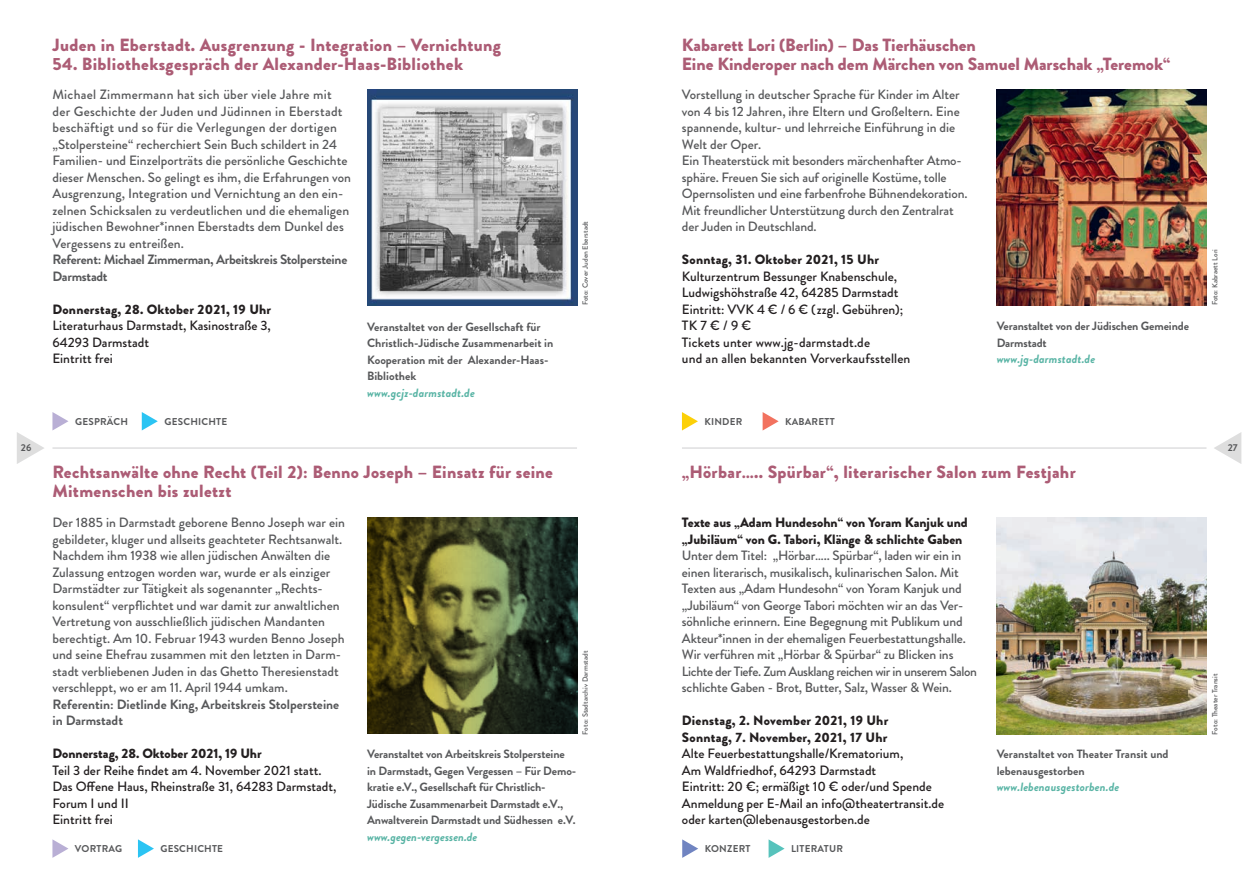
<style>
.page{position:relative;width:1259px;height:893px;background:#fff}
.page>*{position:absolute;margin:0;border:0;box-sizing:border-box;transform-origin:0 0}
.t1{font:900 17.7px/19.5px "Brandon Grotesque";letter-spacing:.02em;color:#ac5c75}
.t2{font:900 17.7px/19.5px "Brandon Grotesque";color:#ac5c75}
.t3{font:500 13.5px/16.5px "Brandon Grotesque";color:#57585a}
.t4{font:500 13.5px/16.5px "Brandon Grotesque";color:#231f20}
.t5{font:900 13.5px/16.5px "Brandon Grotesque";letter-spacing:.02em;color:#231f20}
.t6{font:900 13.5px/16.5px "Brandon Grotesque";color:#231f20}
.t7{font:700 13.5px/16.5px "Brandon Grotesque";color:#57585a}
.t8{font:700 13.5px/16.5px "Brandon Grotesque";letter-spacing:-.02em;color:#57585a}
.t9{font:700 12px/16.5px "Brandon Grotesque";letter-spacing:-.01em;color:#57585a}
.t10{font:italic 700 12px "Brandon Grotesque";letter-spacing:.01em;color:#59b4a5}
.t11{font:700 9.9px "Brandon Grotesque";letter-spacing:.02em;color:#57585a}
.t12{font:500 7.5px "Brandon Grotesque";color:#57585a}
</style>
<div class="page">
<svg style="left:1214px;top:432px;width:27px;height:32px"></svg>
<svg style="left:17px;top:432px;width:27px;height:32px"></svg>
<hr style="left:52px;top:447px;width:525px;height:2px;background:#57585a">
<hr style="left:682px;top:447px;width:524px;height:2px;background:#57585a">
<img style="left:367px;top:90px;width:210px;height:215px">
<svg style="left:52px;top:412px;width:16px;height:18px"></svg>
<svg style="left:142px;top:412px;width:16px;height:18px"></svg>
<svg style="left:52px;top:839px;width:16px;height:19px"></svg>
<svg style="left:138px;top:839px;width:16px;height:19px"></svg>
<svg style="left:367px;top:518px;width:210px;height:215px;background:#494e28"></svg>
<svg style="left:682px;top:839px;width:16px;height:19px"></svg>
<img style="left:996px;top:518px;width:210px;height:217px">
<svg style="left:768px;top:839px;width:16px;height:19px"></svg>
<img style="left:996px;top:90px;width:210px;height:215px">
<svg style="left:682px;top:412px;width:16px;height:19px"></svg>
<svg style="left:762px;top:412px;width:16px;height:19px"></svg>
<h1 class="t1" style="left:52px;top:35px;width:450px">Juden in Eberstadt. Ausgrenzung - Integration – Vernichtung</h1>
<h1 class="t1" style="left:52px;top:55px;width:412px">54. Bibliotheksgespräch der Alexander-Haas-Bibliothek</h1>
<h1 class="t2" style="left:682px;top:35px;width:490px">Kabarett Lori (Berlin) – Das Tierhäuschen<br>Eine Kinderoper nach dem Märchen von Samuel Marschak „Teremok“</h1>
<p class="t3" style="left:52px;top:87px;width:300px">Michael Zimmermann hat sich über viele Jahre mit der Geschichte der Juden und Jüdinnen in Eberstadt beschäftigt und so für die Verlegungen der dortigen „Stolpersteine“ recherchiert Sein Buch schildert in 24<br>Familien- und Einzelporträts die persönliche Geschichte dieser Menschen. So gelingt es ihm, die Erfahrungen von Ausgrenzung, Integration und Vernichtung an den ein&shy;zelnen Schicksalen zu verdeutlichen und die ehemaligen jüdischen Bewohner*innen Eberstadts dem Dunkel des Vergessens zu entreißen.</p>
<p class="t8" style="left:52px;top:251px;width:296px">Referent: Michael Zimmerman, Arbeitskreis Stolpersteine<br>Darmstadt</p>
<p class="t5" style="left:52px;top:301px;width:220px">Donnerstag, 28. Oktober 2021, 19 Uhr</p>
<p class="t4" style="left:52px;top:318px;width:220px">Literaturhaus Darmstadt, Kasinostraße 3,<br>64293 Darmstadt<br>Eintritt frei</p>
<p class="t9" style="left:367px;top:318px;width:188px">Veranstaltet von der Gesellschaft für<br>Christlich-Jüdische Zusammenarbeit in<br>Kooperation mit der Alexander-Haas-<br>Bibliothek</p>
<p class="t10" style="left:367px;top:384px;width:109px">www.gcjz-darmstadt.de</p>
<p class="t12" style="left:580px;top:305px;width:86px;rotate:-90deg">Foto: Cover Juden Eberstadt</p>
<p class="t3" style="left:682px;top:86px;width:287px">Vorstellung in deutscher Sprache für Kinder im Alter von 4 bis 12 Jahren, ihre Eltern und Großeltern. Eine spannende, kultur- und lehrreiche Einführung in die Welt der Oper.<br>Ein Theaterstück mit besonders märchenhafter Atmo&shy;sphäre. Freuen Sie sich auf originelle Kostüme, tolle Opernsolisten und eine farbenfrohe Bühnendekoration.<br>Mit freundlicher Unterstützung durch den Zentralrat der Juden in Deutschland.</p>
<p class="t5" style="left:682px;top:251px;width:199px">Sonntag, 31. Oktober 2021, 15 Uhr</p>
<p class="t4" style="left:682px;top:268px;width:230px">Kulturzentrum Bessunger Knabenschule, Ludwigshöhstraße 42, 64285 Darmstadt Eintritt: VVK 4 € / 6 € (zzgl. Gebühren); TK 7 € / 9 €<br>Tickets unter www.jg-darmstadt.de<br>und an allen bekannten Vorverkaufsstellen</p>
<p class="t9" style="left:996px;top:318px;width:194px">Veranstaltet von der Jüdischen Gemeinde<br>Darmstadt</p>
<p class="t10" style="left:996px;top:351px;width:100px">www.jg-darmstadt.de</p>
<p class="t12" style="left:1209px;top:305px;width:58px;rotate:-90deg">Foto: Kabraett Lori</p>
<p class="t11" style="left:75px;top:414px;width:54px">GESPRÄCH</p>
<p class="t11" style="left:164px;top:414px;width:64px">GESCHICHTE</p>
<p class="t11" style="left:704px;top:414px;width:39px">KINDER</p>
<p class="t11" style="left:785px;top:414px;width:51px">KABARETT</p>
<p class="t11" style="left:21px;top:441px;width:12px">26</p>
<p class="t11" style="left:1227px;top:441px;width:11px">27</p>
<h1 class="t1" style="left:52px;top:462px;width:502px">Rechtsanwälte ohne Recht (Teil 2): Benno Joseph – Einsatz für seine<br>Mitmenschen bis zuletzt</h1>
<p class="t3" style="left:52px;top:515px;width:294px">Der 1885 in Darmstadt geborene Benno Joseph war ein gebildeter, kluger und allseits geachteter Rechtsanwalt.<br>Nachdem ihm 1938 wie allen jüdischen Anwälten die Zulassung entzogen worden war, wurde er als einziger Darmstädter zur Tätigkeit als sogenannter „Rechts&shy;konsulent“ verpflichtet und war damit zur anwaltlichen Vertretung von ausschließlich jüdischen Mandanten berechtigt. Am 10. Februar 1943 wurden Benno Joseph und seine Ehefrau zusammen mit den letzten in Darm&shy;stadt verbliebenen Juden in das Ghetto Theresienstadt verschleppt, wo er am 11. April 1944 umkam.</p>
<p class="t7" style="left:52px;top:696px;width:288px">Referentin: Dietlinde King, Arbeitskreis Stolpersteine in Darmstadt</p>
<p class="t6" style="left:52px;top:745px;width:211px">Donnerstag, 28. Oktober 2021, 19 Uhr</p>
<p class="t4" style="left:52px;top:762px;width:285px">Teil 3 der Reihe findet am 4. November 2021 statt.<br>Das Offene Haus, Rheinstraße 31, 64283 Darmstadt,<br>Forum I und II<br>Eintritt frei</p>
<p class="t11" style="left:75px;top:842px;width:49px">VORTRAG</p>
<p class="t11" style="left:160px;top:842px;width:64px">GESCHICHTE</p>
<p class="t12" style="left:580px;top:735px;width:85px;rotate:-90deg">Foto: Stadtarchiv Darmstadt</p>
<p class="t9" style="left:367px;top:746px;width:211px">Veranstaltet von Arbeitskreis Stolpersteine in Darmstadt, Gegen Vergessen – Für Demo&shy;kratie e.V., Gesellschaft für Christlich-Jüdische Zusammenarbeit Darmstadt e.V., Anwaltverein Darmstadt und Südhessen e.V.</p>
<p class="t10" style="left:367px;top:828px;width:112px">www.gegen-vergessen.de</p>
<h1 class="t1" style="left:682px;top:462px;width:395px">„Hörbar….. Spürbar“, literarischer Salon zum Festjahr</h1>
<p class="t6" style="left:682px;top:514px;width:287px">Texte aus „Adam Hundesohn“ von Yoram Kanjuk und „Jubiläum“ von G. Tabori, Klänge &amp; schlichte Gaben</p>
<p class="t3" style="left:682px;top:548px;width:296px">Unter dem Titel: „Hörbar….. Spürbar“, laden wir ein in einen literarisch, musikalisch, kulinarischen Salon. Mit Texten aus „Adam Hundesohn“ von Yoram Kanjuk und „Jubiläum“ von George Tabori möchten wir an das Ver&shy;söhnliche erinnern. Eine Begegnung mit Publikum und Akteur*innen in der ehemaligen Feuerbestattungshalle.<br>Wir verführen mit „Hörbar &amp; Spürbar“ zu Blicken ins Lichte der Tiefe. Zum Ausklang reichen wir in unserem Salon schlichte Gaben - Brot, Butter, Salz, Wasser &amp; Wein.</p>
<p class="t5" style="left:682px;top:712px;width:208px">Dienstag, 2. November 2021, 19 Uhr<br>Sonntag, 7. November, 2021, 17 Uhr</p>
<p class="t4" style="left:682px;top:745px;width:264px">Alte Feuerbestattungshalle/Krematorium,<br>Am Waldfriedhof, 64293 Darmstadt<br>Eintritt: 20 €; ermäßigt 10 € oder/und Spende Anmeldung per E-Mail an info@theatertransit.de oder karten@lebenausgestorben.de</p>
<p class="t9" style="left:996px;top:746px;width:173px">Veranstaltet von Theater Transit und lebenausgestorben</p>
<p class="t10" style="left:996px;top:779px;width:124px">www.lebenausgestorben.de</p>
<p class="t11" style="left:704px;top:842px;width:47px">KONZERT</p>
<p class="t11" style="left:791px;top:842px;width:53px">LITERATUR</p>
<p class="t12" style="left:1209px;top:735px;width:63px;rotate:-90deg">Foto: Theater Transit</p>
</div>
